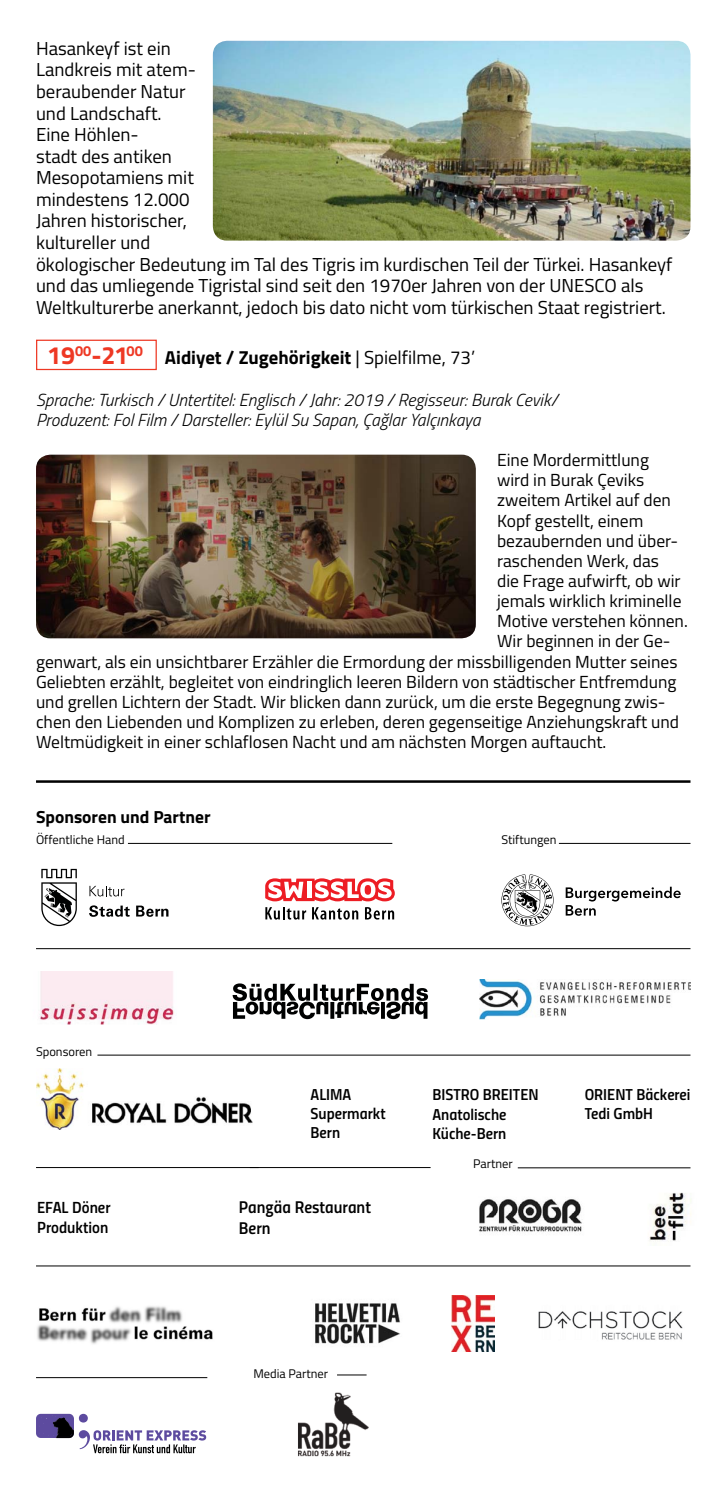
<style>
.page{position:relative;width:723px;height:1489px;background:#fff}
.page>*{position:absolute;margin:0;border:0;box-sizing:border-box;transform-origin:0 0}
.t1{font:18.75px/21.5px "Titillium";color:#000}
.t2{font:700 18.75px "Titillium";color:#000}
.t3{font:17.5px "Titillium";color:#000}
.t4{font:italic 300 17.5px/20px "Titillium";color:#000}
.t5{font:700 17.5px "Titillium";color:#000}
.t6{font:17px/20.5px "Titillium Semibold Upright";color:#000}
.t7{font:16.25px/19.5px "Titillium Semibold Upright";color:#000}
.t8{font:16px/19.2px "Titillium Semibold Upright";color:#000}
.t9{font:12.5px "Titillium";color:#000}
.s1{font-size:25px;color:#ee3824}
.s2{font-weight:400}
</style>
<div class="page">
<svg style="left:36px;top:339px;width:121px;height:32px"></svg>
<img style="left:213px;top:41px;width:477px;height:199px">
<img style="left:36px;top:454px;width:440px;height:184px">
<svg style="left:233px;top:983px;width:195px;height:36px"></svg>
<svg style="left:41px;top:868px;width:36px;height:58px"></svg>
<svg style="left:89px;top:905px;width:41px;height:11px"></svg>
<svg style="left:136px;top:905px;width:32px;height:11px"></svg>
<svg style="left:89px;top:885px;width:36px;height:11px"></svg>
<img style="left:480px;top:979px;width:210px;height:40px">
<svg style="left:265px;top:878px;width:129px;height:41px"></svg>
<img style="left:479px;top:1199px;width:103px;height:33px">
<img style="left:452px;top:1295px;width:42px;height:56px">
<svg style="left:501px;top:874px;width:180px;height:52px"></svg>
<img style="left:649px;top:1192px;width:42px;height:49px">
<img style="left:36px;top:1068px;width:217px;height:61px">
<img style="left:298px;top:1392px;width:71px;height:65px">
<hr style="left:36px;top:780px;width:654px;height:2px;background:#000">
<img style="left:39px;top:971px;width:135px;height:53px">
<img style="left:315px;top:1303px;width:85px;height:41px">
<hr style="left:128px;top:843px;width:264px;height:1px;background:#000">
<hr style="left:36px;top:948px;width:654px;height:1px;background:#000">
<hr style="left:97px;top:1054px;width:593px;height:1px;background:#000">
<hr style="left:250px;top:1166px;width:181px;height:1px;background:#000">
<hr style="left:36px;top:1166px;width:223px;height:1px;background:#000">
<hr style="left:36px;top:1265px;width:654px;height:1px;background:#000">
<hr style="left:518px;top:1167px;width:172px;height:1px;background:#000">
<hr style="left:36px;top:1376px;width:171px;height:1px;background:#000">
<svg style="left:337px;top:1374px;width:29px;height:1px"></svg>
<hr style="left:559px;top:843px;width:131px;height:1px;background:#000">
<img style="left:538px;top:1311px;width:145px;height:29px">
<svg style="left:36px;top:1413px;width:170px;height:39px"></svg>
<img style="left:37px;top:1306px;width:176px;height:38px">
<p class="t1" style="left:36px;top:37px;width:638px">Hasankeyf ist ein<br>Landkreis mit atem-<br>beraubender Natur<br>und Landschaft.<br>Eine Höhlen-<br>stadt des antiken<br>Mesopotamiens mit<br>mindestens 12.000<br>Jahren historischer,<br>kultureller und<br>ökologischer Bedeutung im Tal des Tigris im kurdischen Teil der Türkei. Hasankeyf und das umliegende Tigristal sind seit den 1970er Jahren von der UNESCO als<br>Weltkulturerbe anerkannt, jedoch bis dato nicht vom türkischen Staat registriert.</p>
<p class="t2" style="left:47px;top:343px;width:434px"><span class="s1">19</span><sup>00</sup><span class="s1">-21</span><sup>00</sup> Aidiyet / Zugehörigkeit <span class="s2">| Spielfilme, 73’′</span></p>
<p class="t4" style="left:36px;top:389px;width:523px">Sprache: Turkisch / Untertitel: Englisch / Jahr: 2019 / Regisseur: Burak Cevik/<br>Produzent: Fol Film / Darsteller: Eylül Su Sapan, Çağlar Yalçınkaya</p>
<p class="t3" style="left:497px;top:447px;width:153px">Eine Mordermittlung</p>
<p class="t3" style="left:497px;top:467px;width:149px">wird in Burak Çeviks</p>
<p class="t3" style="left:497px;top:487px;width:175px">zweitem Artikel auf den</p>
<p class="t3" style="left:497px;top:507px;width:148px">Kopf gestellt, einem</p>
<p class="t3" style="left:497px;top:528px;width:182px">bezaubernden und über-</p>
<p class="t3" style="left:497px;top:548px;width:163px">raschenden Werk, das</p>
<p class="t3" style="left:497px;top:568px;width:185px">die Frage aufwirft, ob wir</p>
<p class="t3" style="left:497px;top:588px;width:186px">jemals wirklich kriminelle</p>
<p class="t3" style="left:497px;top:608px;width:192px">Motive verstehen können.</p>
<p class="t3" style="left:497px;top:628px;width:175px">Wir beginnen in der Ge-</p>
<p class="t3" style="left:36px;top:648px;width:643px">genwart, als ein unsichtbarer Erzähler die Ermordung der missbilligenden Mutter seines</p>
<p class="t3" style="left:36px;top:668px;width:642px">Geliebten erzählt, begleitet von eindringlich leeren Bildern von städtischer Entfremdung</p>
<p class="t3" style="left:36px;top:689px;width:631px">und grellen Lichtern der Stadt. Wir blicken dann zurück, um die erste Begegnung zwis-</p>
<p class="t3" style="left:36px;top:709px;width:645px">chen den Liebenden und Komplizen zu erleben, deren gegenseitige Anziehungskraft und</p>
<p class="t3" style="left:36px;top:729px;width:572px">Weltmüdigkeit in einer schlaflosen Nacht und am nächsten Morgen auftaucht.</p>
<p class="t5" style="left:36px;top:803px;width:176px">Sponsoren und Partner</p>
<p class="t9" style="left:36px;top:830px;width:90px">Öffentliche Hand</p>
<p class="t9" style="left:36px;top:1042px;width:58px">Sponsoren</p>
<p class="t9" style="left:501px;top:830px;width:57px">Stiftungen</p>
<p class="t8" style="left:310px;top:1083px;width:77px">ALIMA<br>Supermarkt<br>Bern</p>
<p class="t8" style="left:585px;top:1083px;width:107px">ORIENT Bäckerei<br>Tedi GmbH</p>
<p class="t8" style="left:432px;top:1084px;width:108px">BISTRO BREITEN<br>Anatolische<br>Küche-Bern</p>
<p class="t9" style="left:473px;top:1154px;width:41px">Partner</p>
<p class="t7" style="left:37px;top:1196px;width:75px">EFAL Döner<br>Produktion</p>
<p class="t6" style="left:239px;top:1196px;width:133px">Pangäa Restaurant<br>Bern</p>
<p class="t9" style="left:253px;top:1364px;width:76px">Media Partner</p>
</div>
